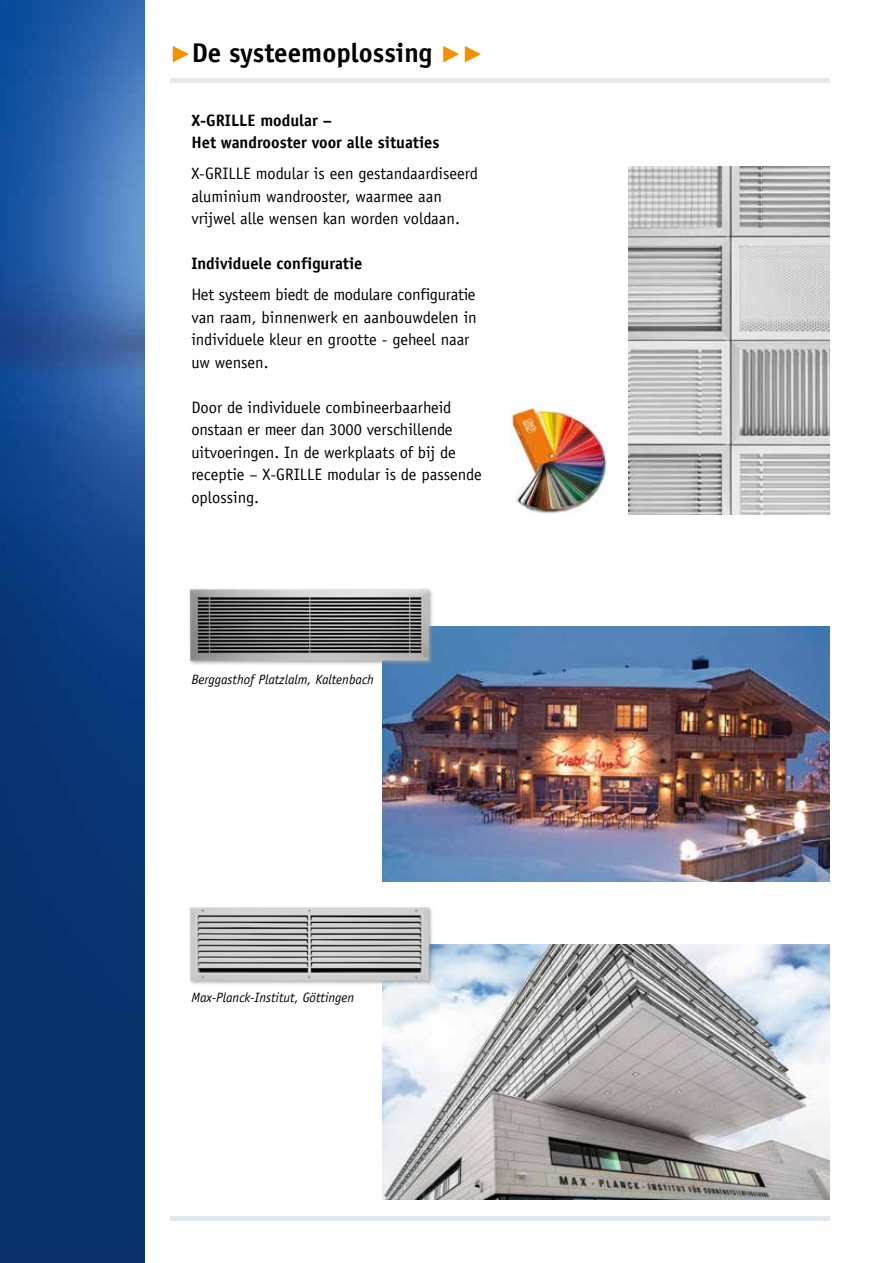
<style>
.page{position:relative;width:893px;height:1263px;background:#fff}
.page>*{position:absolute;margin:0;border:0;box-sizing:border-box;transform-origin:0 0}
.t1{font:700 27px "TROX Officina Sans";color:#000}
.t2{font:16.5px/22.5px "TROX Officina Sans";color:#000}
.t3{font:700 16.5px/22.5px "TROX Officina Sans";color:#000}
.t4{font:italic 13.5px "TROX Officina Sans";color:#000}
.s1{font-family:"TROX Helvetica";font-weight:400;color:#f39200}
</style>
<div class="page">
<img style="left:383px;top:626px;width:446px;height:255px">
<img style="left:189px;top:588px;width:271px;height:133px">
<img style="left:0;top:0;width:145px;height:1263px">
<hr style="left:170px;top:1216px;width:659px;height:4px;background:#e3e9ec">
<hr style="left:170px;top:79px;width:659px;height:4px;background:#e3e9ec">
<img style="left:629px;top:166px;width:200px;height:349px">
<img style="left:510px;top:407px;width:97px;height:106px">
<img style="left:383px;top:944px;width:446px;height:255px">
<img style="left:117px;top:867px;width:343px;height:173px">
<h1 class="t1" style="left:170px;top:36px;width:315px"><span class="s1">▶</span>De systeemoplossing <span class="s1">▶▶</span></h1>
<p class="t3" style="left:191px;top:109px;width:250px">X-GRILLE modular –<br>Het wandrooster voor alle situaties</p>
<p class="t2" style="left:191px;top:162px;width:288px">X-GRILLE modular is een gestandaardiseerd aluminium wandrooster, waarmee aan vrijwel alle wensen kan worden voldaan.</p>
<p class="t3" style="left:191px;top:252px;width:173px">Individuele configuratie</p>
<p class="t2" style="left:191px;top:283px;width:287px">Het systeem biedt de modulare configuratie van raam, binnenwerk en aanbouwdelen in individuele kleur en grootte - geheel naar uw wensen.</p>
<p class="t2" style="left:191px;top:396px;width:292px">Door de individuele combineerbaarheid onstaan er meer dan 3000 verschillende uitvoeringen. In de werkplaats of bij de receptie – X-GRILLE modular is de passende oplossing.</p>
<p class="t4" style="left:191px;top:672px;width:184px">Berggasthof Platzlalm, Kaltenbach</p>
<p class="t4" style="left:191px;top:989px;width:164px">Max-Planck-Institut, Göttingen</p>
</div>
